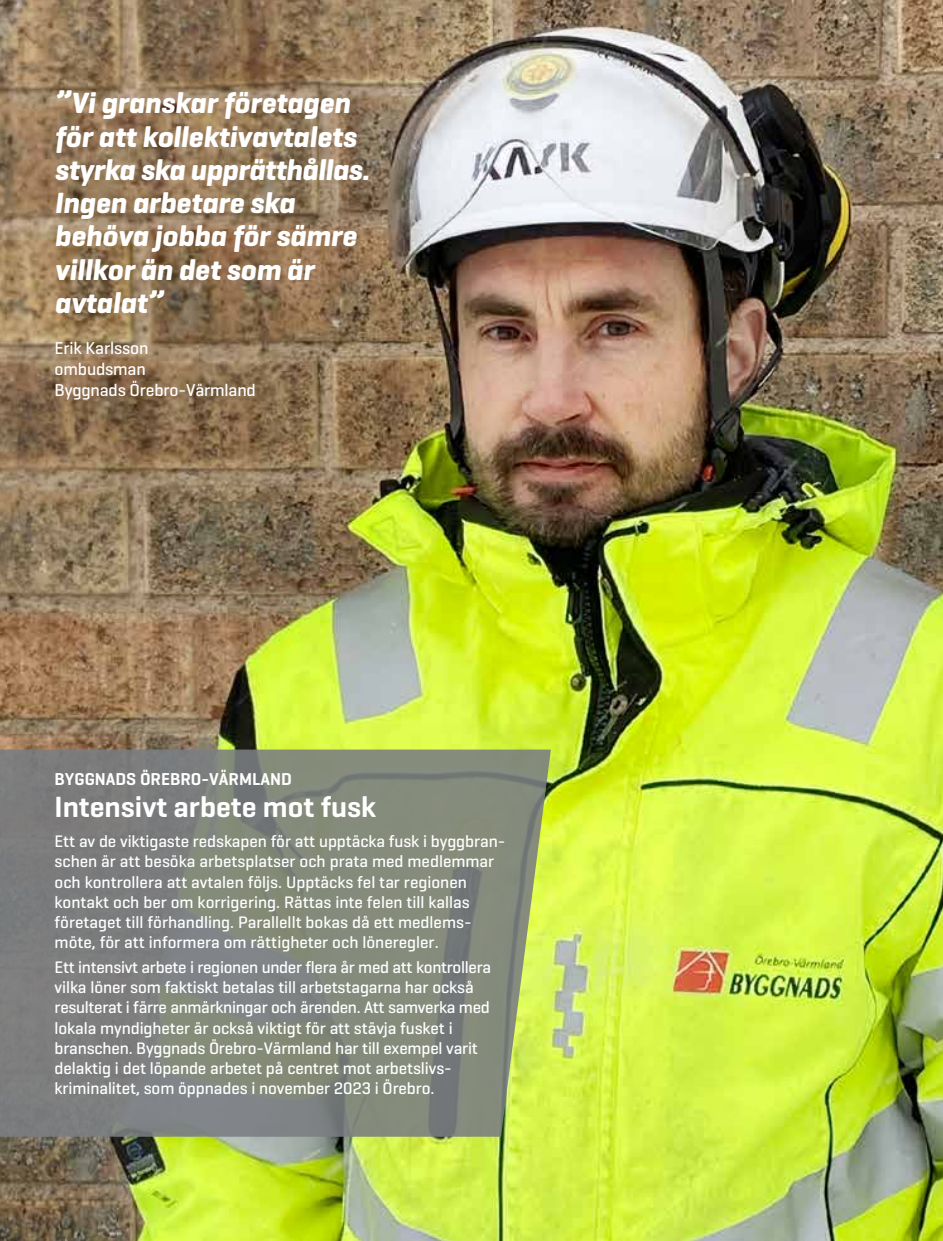
<style>
.page{position:relative;width:943px;height:1241px;background:#fff}
.page>*{position:absolute;margin:0;border:0;box-sizing:border-box;transform-origin:0 0}
.t1{font:italic 700 29.75px/33.2px "Geogrotesque";color:#fff}
.t2{font:600 29.75px "Geogrotesque";color:#fff}
.t3{font:500 17.5px/21px "Geogrotesque";letter-spacing:-.01em;color:#fff}
.t4{font:600 17.5px "Geogrotesque";color:#fff}
.t5{font:500 16.97px/20.1px "Geogrotesque";letter-spacing:-.005em;color:#fff}
</style>
<div class="page">
<img style="left:0;top:0;width:943px;height:1240px">
<svg style="left:0;top:749px;width:551px;height:387px;fill:#82877c"></svg>
<h1 class="t1" style="left:55px;top:86px;width:316px">”Vi granskar företagen för att kollektivavtalets styrka ska upprätthållas.<br>Ingen arbetare ska behöva jobba för sämre villkor än det som är avtalat”</h1>
<p class="t3" style="left:55px;top:337px;width:203px">Erik Karlsson<br>ombudsman<br>Byggnads Örebro-Värmland</p>
<p class="t4" style="left:55px;top:768px;width:239px">BYGGNADS ÖREBRO-VÄRMLAND</p>
<h1 class="t2" style="left:55px;top:788px;width:323px">Intensivt arbete mot fusk</h1>
<p class="t5" style="left:55px;top:831px;width:452px">Ett av de viktigaste redskapen för att upptäcka fusk i byggbran&shy;schen är att besöka arbetsplatser och prata med medlemmar och kontrollera att avtalen följs. Upptäcks fel tar regionen kontakt och ber om korrigering. Rättas inte felen till kallas företaget till förhandling. Parallellt bokas då ett medlems&shy;möte, för att informera om rättigheter och löneregler.</p>
<p class="t5" style="left:55px;top:956px;width:438px">Ett intensivt arbete i regionen under flera år med att kontrollera vilka löner som faktiskt betalas till arbetstagarna har också resulterat i färre anmärkningar och ärenden. Att samverka med lokala myndigheter är också viktigt för att stävja fusket i branschen. Byggnads Örebro-Värmland har till exempel varit delaktig i det löpande arbetet på centret mot arbetslivs&shy;kriminalitet, som öppnades i november 2023 i Örebro.</p>
</div>
